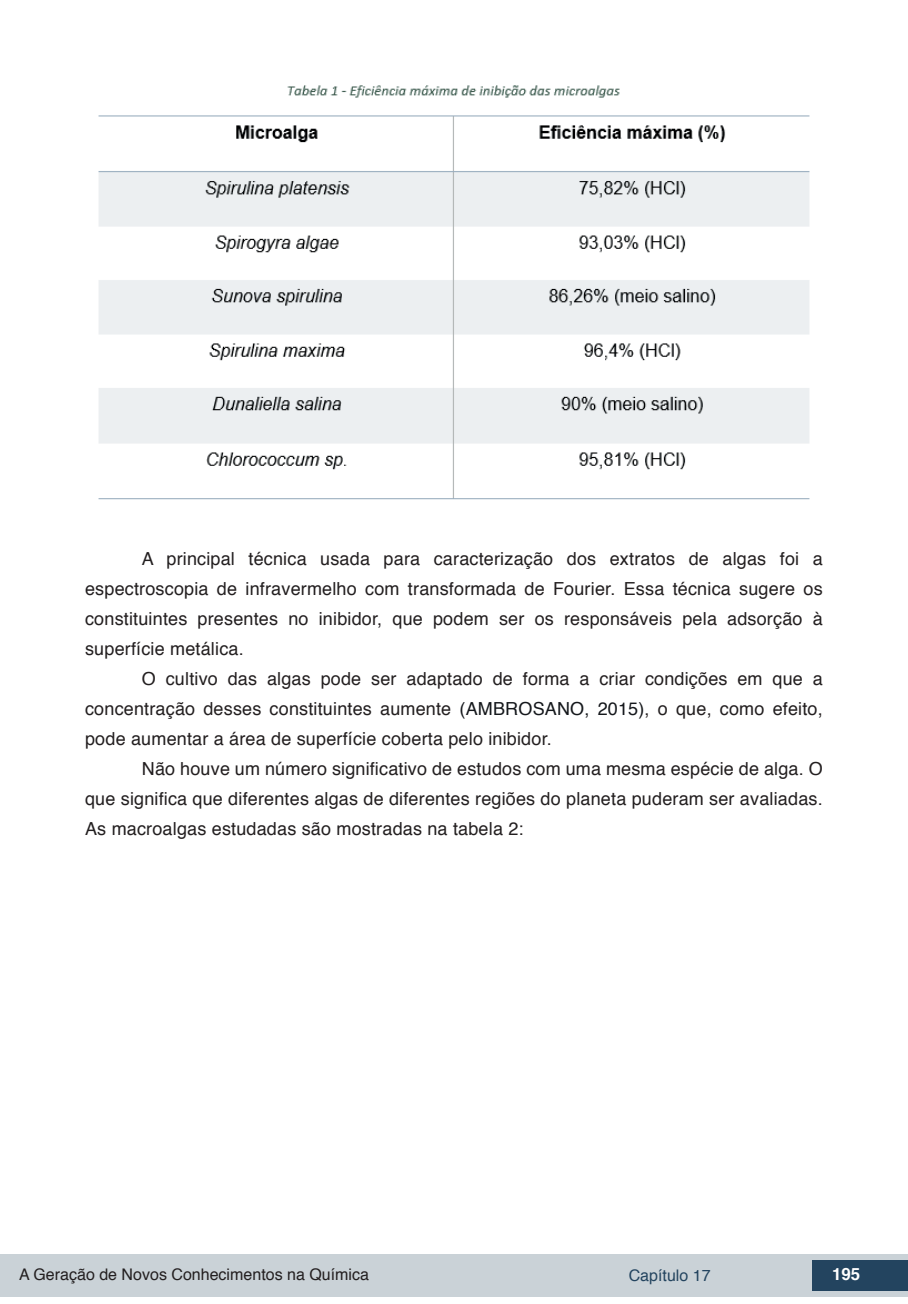
<style>
.page{position:relative;width:908px;height:1304px;background:#fff}
.page>*{position:absolute;margin:0;border:0;box-sizing:border-box;transform-origin:0 0}
.t1{font:18px/30px "Helvetica";letter-spacing:.01em;color:#231f20;text-align:justify}
.t2{font:700 16.8px "Helvetica";color:#fff}
.t3{font:16px "Helvetica";color:#231f20}
.t4{font:16px "Helvetica";color:#23445f}
.s1{color:#15181c}
</style>
<div class="page">
<div style="left:0;top:1254px;width:906px;height:43px;background:#cad2d7"></div>
<div style="left:812px;top:1261px;width:95px;height:30px;background:#23445f"></div>
<img style="left:98px;top:85px;width:712px;height:415px">
<p class="t1" style="left:85px;top:544px;width:738px;text-indent:57px">A principal técnica usada para caracterização dos extratos de algas foi a espectroscopia de infravermelho com transformada de Fourier. Essa técnica sugere os constituintes presentes no inibidor, que podem ser os responsáveis pela adsorção à superfície metálica.</p>
<p class="t1" style="left:85px;top:664px;width:738px;text-indent:57px">O cultivo das algas pode ser adaptado de forma a criar condições em que a concentração desses constituintes aumente <span class="s1">(AMBROSANO, 2015)</span>, o que, como efeito, pode aumentar a área de superfície coberta pelo inibidor.</p>
<p class="t1" style="left:85px;top:754px;width:738px;text-indent:57px">Não houve um número significativo de estudos com uma mesma espécie de alga. O que significa que diferentes algas de diferentes regiões do planeta puderam ser avaliadas.<br>As macroalgas estudadas são mostradas na tabela 2:</p>
<p class="t3" style="left:19px;top:1262px;width:351px">A Geração de Novos Conhecimentos na Química</p>
<p class="t4" style="left:628px;top:1263px;width:83px">Capítulo 17</p>
<p class="t2" style="left:831px;top:1261px;width:30px">195</p>
</div>
